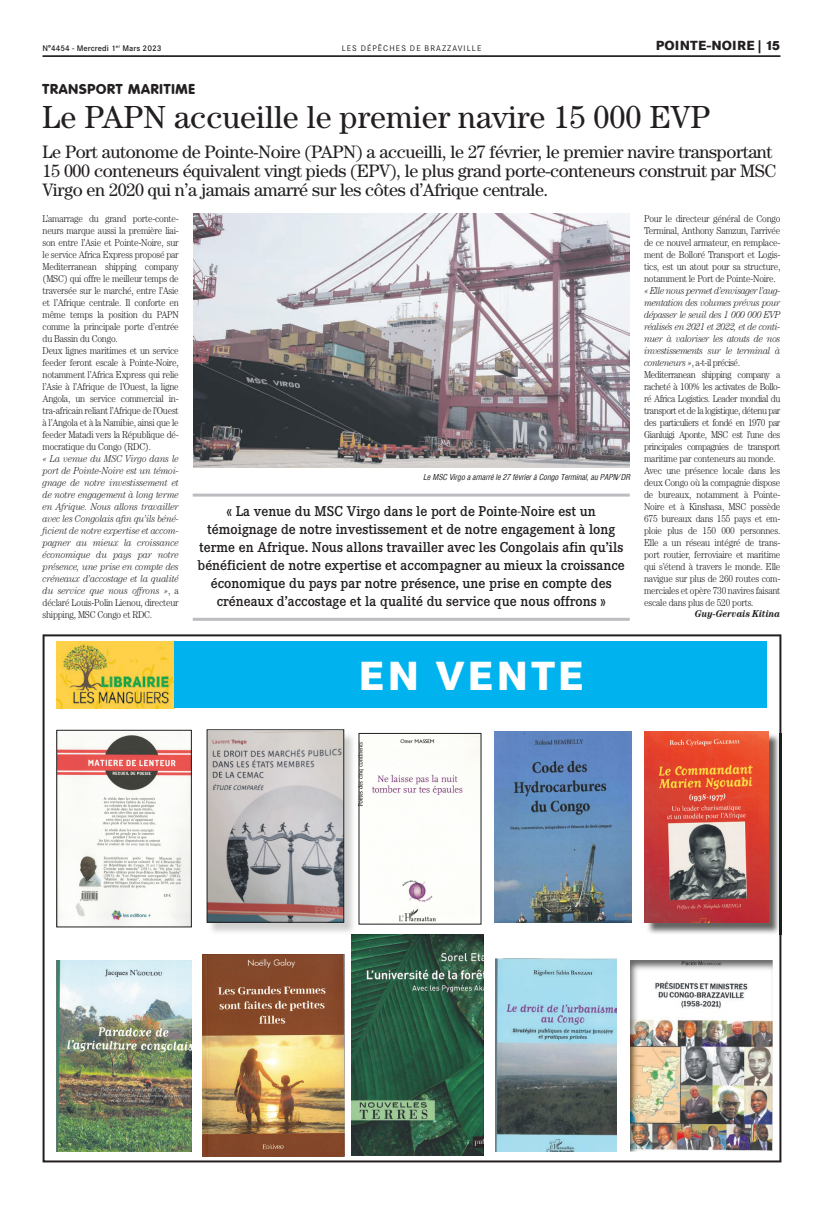
<style>
.page{position:relative;width:823px;height:1205px;background:#fff}
.page>*{position:absolute;margin:0;border:0;box-sizing:border-box;transform-origin:0 0}
.t1{font:800 40px "Corporate SBQ";letter-spacing:.07em;color:#fff}
.t2{font:32px "Century";color:#231f20}
.t3{font:18px/19px "Century";letter-spacing:-.02em;color:#231f20}
.t4{font:500 14px/18px "Corporate EBQ";color:#231f20;text-align:center;scale:.96 1}
.t5{font:800 14px "Corporate Rounded";letter-spacing:.06em;color:#231f20}
.t6{font:800 13px "Corporate SBQ";letter-spacing:.01em;color:#231f20}
.t7{font:300 10px/12px "Century";letter-spacing:-.025em;color:#231f20;scale:.9 1}
.t8{font:italic 300 10px/12px "Century";letter-spacing:-.025em;color:#231f20;text-align:justify;scale:.9 1}
.t9{font:italic 700 10px "Century";color:#231f20;scale:.9 1}
.t10{font:italic 8px "Corporate Condensed";color:#231f20}
.t11{font:500 8px "Corporate SBQ";color:#231f20}
.t12{font:8px "Corporate SBQ";letter-spacing:.135em;color:#231f20}
.s1{font-style:normal}
.s2{font-style:italic}
</style>
<div class="page">
<hr style="left:43px;top:56px;width:737px;height:1px;background:#231f20">
<svg style="left:43px;top:634px;width:738px;height:528px"></svg>
<img style="left:56px;top:641px;width:118px;height:67px">
<div style="left:174px;top:641px;width:592px;height:67px;background:#00b3ef"></div>
<img style="left:208px;top:731px;width:148px;height:204px">
<img style="left:209px;top:731px;width:133px;height:189px">
<div style="left:207px;top:729px;width:137px;height:193px;border:1px solid #231f20"></div>
<img style="left:645px;top:733px;width:135px;height:202px">
<img style="left:643px;top:732px;width:125px;height:190px">
<img style="left:494px;top:732px;width:137px;height:190px">
<img style="left:629px;top:960px;width:143px;height:191px">
<img style="left:56px;top:960px;width:136px;height:191px">
<img style="left:494px;top:958px;width:121px;height:193px">
<img style="left:203px;top:954px;width:141px;height:202px">
<img style="left:351px;top:935px;width:132px;height:220px">
<img style="left:58px;top:732px;width:132px;height:193px">
<div style="left:56px;top:730px;width:136px;height:197px;border:1px solid #231f20"></div>
<img style="left:360px;top:735px;width:119px;height:187px">
<hr style="left:193px;top:493px;width:436px;height:3px;background:#bcbdc0">
<hr style="left:193px;top:618px;width:436px;height:3px;background:#bcbdc0">
<img style="left:193px;top:214px;width:436px;height:254px">
<p class="t11" style="left:43px;top:43px;width:120px">N°4454 - Mercredi 1<sup>er</sup> Mars 2023</p>
<p class="t12" style="left:341px;top:43px;width:141px">LES DÉPÊCHES DE BRAZZAVILLE</p>
<h3 class="t6" style="left:655px;top:37px;width:126px">POINTE-NOIRE | 15</h3>
<h3 class="t5" style="left:43px;top:81px;width:154px">TRANSPORT MARITIME</h3>
<h2 class="t2" style="left:43px;top:98px;width:668px">Le PAPN accueille le premier navire 15 000 EVP</h2>
<p class="t3" style="left:43px;top:142px;width:734px">Le Port autonome de Pointe-Noire (PAPN) a accueilli, le 27 février, le premier navire transportant<br>15 000 conteneurs équivalent vingt pieds (EPV), le plus grand porte-conteneurs construit par MSC<br>Virgo en 2020 qui n’a jamais amarré sur les côtes d’Afrique centrale.</p>
<p class="t7" style="left:43px;top:212px;width:153px">L’amarrage du grand porte-conte&shy;neurs marque aussi la première liai&shy;son entre l’Asie et Pointe-Noire, sur le service Africa Express proposé par Mediterranean shipping company (MSC) qui offre le meilleur temps de traversée sur le marché, entre l’Asie et l’Afrique centrale. Il conforte en même temps la position du PAPN comme la principale porte d’entrée du Bassin du Congo.<br>Deux lignes maritimes et un service feeder feront escale à Pointe-Noire, notamment l’Africa Express qui relie l’Asie à l’Afrique de l’Ouest, la ligne Angola, un service commercial in&shy;tra-africain reliant l’Afrique de l’Ouest à l’Angola et à la Namibie, ainsi que le feeder Matadi vers la République dé&shy;mocratique du Congo (RDC).</p>
<p class="t8" style="left:43px;top:452px;width:153px">« La venue du MSC Virgo dans le port de Pointe-Noire est un témoi&shy;gnage de notre investissement et de notre engagement à long terme en Afrique. Nous allons travailler avec les Congolais afin qu’ils béné&shy;ficient de notre expertise et accom&shy;pagner au mieux la croissance économique du pays par notre présence, une prise en compte des créneaux d’accostage et la qualité du service que nous offrons »<span class="s1">, a déclaré Louis-Polin Lienou, directeur shipping, MSC Congo et RDC.</span></p>
<p class="t10" style="left:423px;top:472px;width:208px">Le MSC Virgo a amarré le 27 février à Congo Terminal, au PAPN/ DR</p>
<p class="t4" style="left:197px;top:503px;width:446px">« La venue du MSC Virgo dans le port de Pointe-Noire est un témoignage de notre investissement et de notre engagement à long terme en Afrique. Nous allons travailler avec les Congolais afin qu’ils bénéficient de notre expertise et accompagner au mieux la croissance économique du pays par notre présence, une prise en compte des créneaux d’accostage et la qualité du service que nous offrons »</p>
<p class="t7" style="left:643px;top:212px;width:153px;text-align:justify">Pour le directeur général de Congo Terminal, Anthony Samzun, l’arrivée de ce nouvel armateur, en remplace&shy;ment de Bolloré Transport et Logis&shy;tics, est un atout pour sa structure, notamment le Port de Pointe-Noire.</p>
<p class="t7" style="left:643px;top:284px;width:153px"><span class="s2">« Elle nous permet d’envisager l’aug&shy;mentation des volumes prévus pour dépasser le seuil des 1 000 000 EVP réalisés en 2021 et 2022, et de conti&shy;nuer à valoriser les atouts de nos investissements sur le terminal à conteneurs »</span>, a-t-il précisé.<br>Mediterranean shipping company a racheté à 100% les activates de Bollo&shy;ré Africa Logistics. Leader mondial du transport et de la logistique, détenu par des particuliers et fondé en 1970 par Gianluigi Aponte, MSC est l’une des principales compagnies de transport maritime par conteneurs au monde.<br>Avec une présence locale dans les deux Congo où la compagnie dispose de bureaux, notamment à Pointe-Noire et à Kinshasa, MSC possède 675 bureaux dans 155 pays et em&shy;ploie plus de 150 000 personnes.<br>Elle a un réseau intégré de trans&shy;port routier, ferroviaire et maritime qui s’étend à travers le monde. Elle navigue sur plus de 260 routes com&shy;merciales et opère 730 navires faisant escale dans plus de 520 ports.</p>
<p class="t9" style="left:694px;top:607px;width:97px">Guy-Gervais Kitina</p>
<h1 class="t1" style="left:358px;top:650px;width:226px">EN VENTE</h1>
</div>
